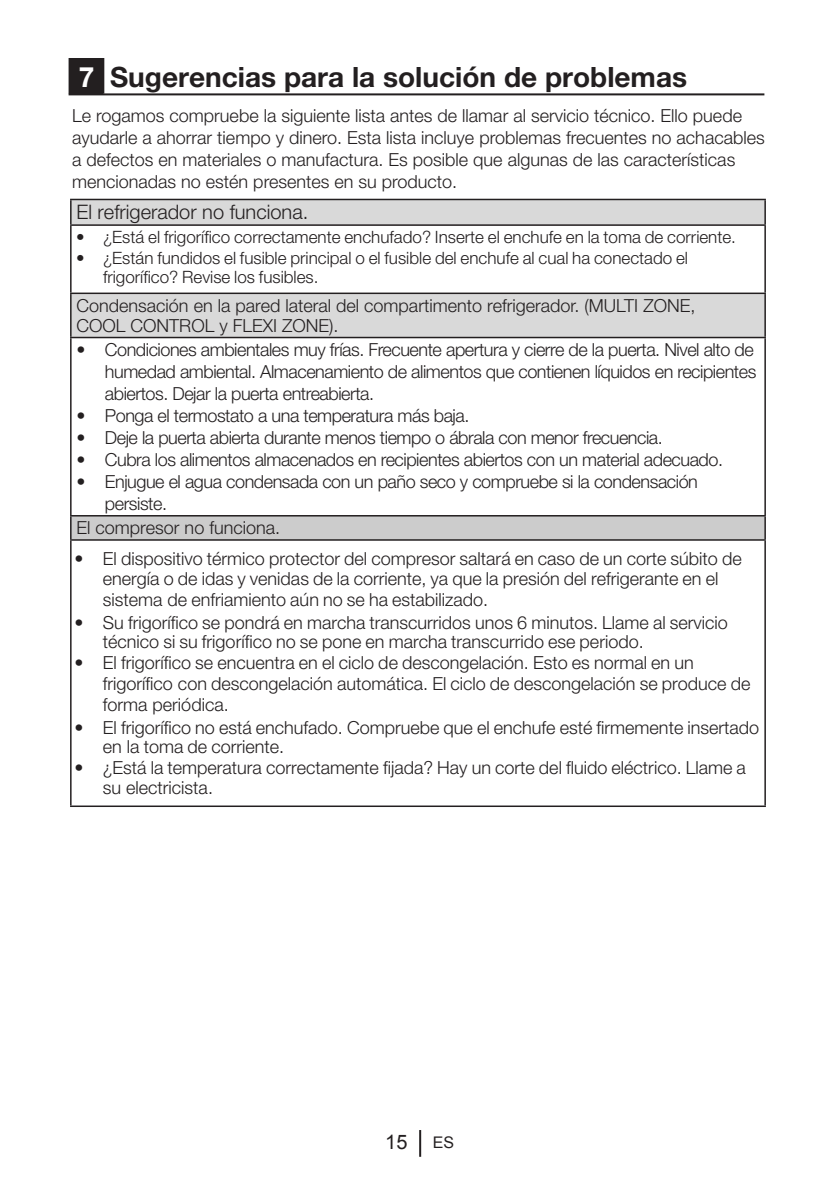
<style>
.page{position:relative;width:840px;height:1191px;background:#fff}
.page>*{position:absolute;margin:0;border:0;box-sizing:border-box;transform-origin:0 0}
.Unite_Baslik__14pt-B{font:700 28px "Helvetica Neue LT Pro";color:#231f20}
.PROBLEM_BASLIK{font:300 20px "Helvetica Neue LT Pro";color:#231f20}
.t1{font:20px "Arial";color:#231f20}
.Girintili_Yazi__10pt{font:300 18px/20.8px "Helvetica Neue LT Pro";color:#231f20}
.Girintili_Yazi__10pt-2{font:300 18px/22px "Helvetica Neue LT Pro";letter-spacing:-.025em;color:#231f20}
.Normal_Yazi__10pt{font:300 18px/22px "Helvetica Neue LT Pro";color:#231f20}
.Girintili_Yazi__10pt-3{font:300 17px/19.2px "Helvetica Neue LT Pro";color:#231f20}
.t2{font:16px "Arial";color:#231f20}
.s1{color:#fff}
</style>
<div class="page">
<hr style="left:419px;top:1130px;width:2px;height:26px;background:#231f20">
<div style="left:70px;top:59px;width:33px;height:35px;background:#231f20"></div>
<div style="left:69px;top:58px;width:35px;height:36px;border:2px solid #231f20"></div>
<hr style="left:69px;top:93px;width:695px;height:2px;background:#231f20">
<svg style="left:72px;top:200px;width:692px;height:137px;fill:#d9d9d9"></svg>
<div style="left:71px;top:516px;width:693px;height:24px;background:#ccc"></div>
<hr style="left:70px;top:199px;width:695px;height:1px;background:#231f20">
<hr style="left:70px;top:200px;width:2px;height:24px;background:#231f20">
<svg style="left:764px;top:200px;width:1px;height:24px"></svg>
<hr style="left:70px;top:224px;width:695px;height:2px;background:#231f20">
<hr style="left:70px;top:226px;width:2px;height:66px;background:#231f20">
<hr style="left:764px;top:226px;width:1px;height:66px;background:#231f20">
<hr style="left:70px;top:294px;width:2px;height:43px;background:#231f20">
<hr style="left:764px;top:294px;width:1px;height:43px;background:#231f20">
<hr style="left:70px;top:337px;width:695px;height:1px;background:#231f20">
<hr style="left:70px;top:338px;width:2px;height:177px;background:#231f20">
<hr style="left:764px;top:338px;width:1px;height:177px;background:#231f20">
<hr style="left:70px;top:516px;width:2px;height:23px;background:#231f20">
<svg style="left:764px;top:516px;width:1px;height:23px"></svg>
<hr style="left:70px;top:539px;width:695px;height:2px;background:#231f20">
<hr style="left:70px;top:541px;width:2px;height:264px;background:#231f20">
<hr style="left:764px;top:541px;width:1px;height:264px;background:#231f20">
<hr style="left:70px;top:292px;width:695px;height:2px;background:#231f20">
<hr style="left:70px;top:515px;width:695px;height:1px;background:#231f20">
<hr style="left:70px;top:805px;width:695px;height:2px;background:#231f20">
<p class="Unite_Baslik__14pt-B" style="left:79px;top:60px;width:609px"><span class="s1">7</span> Sugerencias para la solución de problemas</p>
<p class="Normal_Yazi__10pt" style="left:72px;top:104px;width:693px">Le rogamos compruebe la siguiente lista antes de llamar al servicio técnico. Ello puede ayudarle a ahorrar tiempo y dinero. Esta lista incluye problemas frecuentes no achacables a defectos en materiales o manufactura. Es posible que algunas de las características mencionadas no estén presentes en su producto.</p>
<p class="PROBLEM_BASLIK" style="left:76px;top:200px;width:233px">El refrigerador no funciona.</p>
<p class="Girintili_Yazi__10pt-3" style="left:76px;top:227px;width:661px">• ¿Está el frigorífico correctamente enchufado? Inserte el enchufe en la toma de corriente.</p>
<p class="Girintili_Yazi__10pt-3" style="left:103px;top:248px;width:586px;text-indent:-27px">• ¿Están fundidos el fusible principal o el fusible del enchufe al cual ha conectado el frigorífico? Revise los fusibles.</p>
<p class="Normal_Yazi__10pt" style="left:76px;top:295px;width:620px;line-height:20px">Condensación en la pared lateral del compartimento refrigerador. (MULTI ZONE,<br>COOL CONTROL y FLEXI ZONE).</p>
<p class="Girintili_Yazi__10pt-2" style="left:105px;top:338px;width:652px;text-indent:-28px">• Condiciones ambientales muy frías. Frecuente apertura y cierre de la puerta. Nivel alto de humedad ambiental. Almacenamiento de alimentos que contienen líquidos en recipientes abiertos. Dejar la puerta entreabierta.</p>
<p class="Girintili_Yazi__10pt-2" style="left:76px;top:404px;width:394px">• Ponga el termostato a una temperatura más baja.</p>
<p class="Girintili_Yazi__10pt-2" style="left:76px;top:426px;width:587px">• Deje la puerta abierta durante menos tiempo o ábrala con menor frecuencia.</p>
<p class="Girintili_Yazi__10pt-2" style="left:76px;top:448px;width:647px">• Cubra los alimentos almacenados en recipientes abiertos con un material adecuado.</p>
<p class="Girintili_Yazi__10pt-2" style="left:105px;top:470px;width:594px;text-indent:-28px">• Enjugue el agua condensada con un paño seco y compruebe si la condensación persiste.</p>
<p class="Normal_Yazi__10pt" style="left:76px;top:516px;width:205px">El compresor no funciona.</p>
<p class="Girintili_Yazi__10pt" style="left:103px;top:547px;width:640px;text-indent:-28px">• El dispositivo térmico protector del compresor saltará en caso de un corte súbito de energía o de idas y venidas de la corriente, ya que la presión del refrigerante en el sistema de enfriamiento aún no se ha estabilizado.</p>
<p class="Girintili_Yazi__10pt" style="left:103px;top:612px;width:626px;line-height:19.4px;text-indent:-28px">• Su frigorífico se pondrá en marcha transcurridos unos 6 minutos. Llame al servicio técnico si su frigorífico no se pone en marcha transcurrido ese periodo.</p>
<p class="Girintili_Yazi__10pt" style="left:103px;top:652px;width:648px;text-indent:-28px">• El frigorífico se encuentra en el ciclo de descongelación. Esto es normal en un frigorífico con descongelación automática. El ciclo de descongelación se produce de forma periódica.</p>
<p class="Girintili_Yazi__10pt" style="left:103px;top:717px;width:657px;line-height:19.4px;text-indent:-28px">• El frigorífico no está enchufado. Compruebe que el enchufe esté firmemente insertado en la toma de corriente.</p>
<p class="Girintili_Yazi__10pt" style="left:103px;top:758px;width:644px;line-height:19.4px;text-indent:-28px">• ¿Está la temperatura correctamente fijada? Hay un corte del fluido eléctrico. Llame a su electricista.</p>
<p class="t1" style="left:385px;top:1129px;width:24px">15</p>
<p class="t2" style="left:432px;top:1131px;width:23px">ES</p>
</div>
